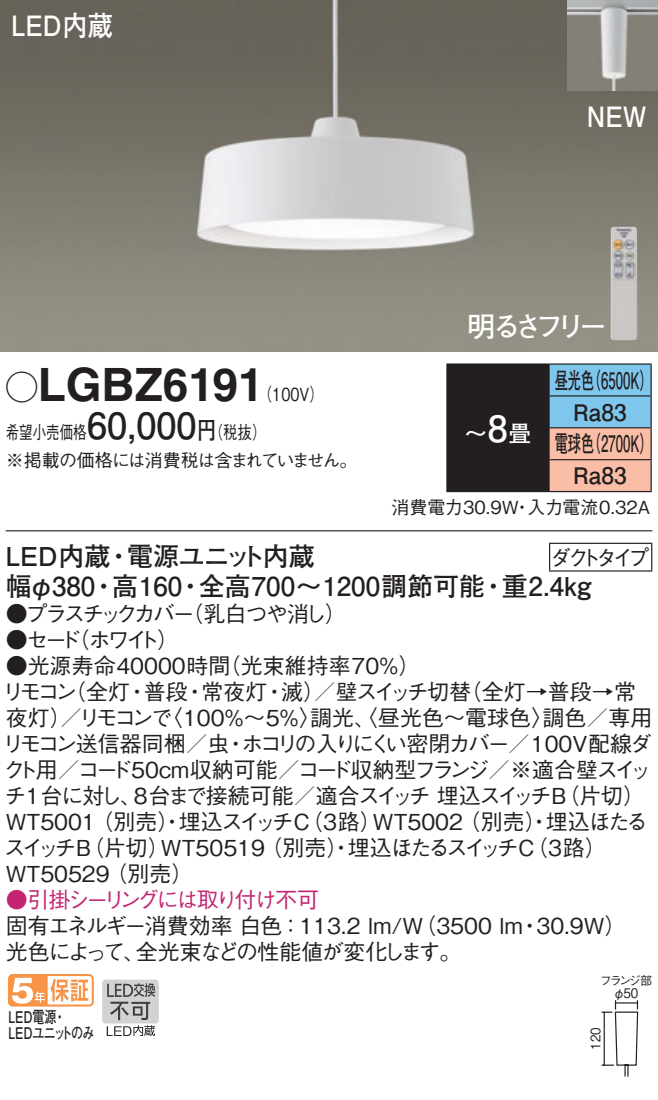
<style>
.page{position:relative;width:658px;height:1100px;background:#fff}
.page>*{position:absolute;margin:0;border:0;box-sizing:border-box;transform-origin:0 0}
.t1{font:700 46px "Helvetica LT Std";color:#231f20}
.t2{font:700 36px "Futo Go B101 Pro";color:#231f20}
.t3{font:700 28px "Futo Go B101 Pro";color:#fff;scale:.9 1}
.t4{font:700 28px "Futo Go B101 Pro";color:#fff}
.t5{font:700 26px "Futo Go B101 Pro";color:#231f20}
.t6{font:700 26px "Futo Go B101 Pro";letter-spacing:-.05em;color:#231f20}
.t7{font:700 22.8px/32px "Futo Go B101 Pro";color:#231f20;scale:.58 1}
.t8{font:700 22.8px "Futo Go B101 Pro";color:#231f20}
.t9{font:700 22.8px "Futo Go B101 Pro";color:#fff}
.t10{font:500 22px/26px "Gothic BBB Pro";letter-spacing:-.015em;color:#231f20}
.t11{font:500 22px "Gothic BBB Pro";letter-spacing:-.075em;color:#231f20}
.t12{font:500 22px "Gothic BBB Pro";letter-spacing:-.1em;color:#231f20}
.t13{font:500 22px "Gothic BBB Pro";letter-spacing:-.08em;color:#231f20}
.t14{font:500 22px "Gothic BBB Pro";letter-spacing:-.13em;color:#231f20}
.t15{font:500 22px/26px "Gothic BBB Pro";letter-spacing:-.17em;color:#231f20}
.t16{font:500 22px "Gothic BBB Pro";letter-spacing:-.125em;color:#c42573}
.t17{font:500 22px "Gothic BBB Pro";letter-spacing:-.175em;color:#231f20}
.t18{font:500 22px "Gothic BBB Pro";letter-spacing:-.015em;color:#231f20;scale:.94 1}
.t19{font:500 18px/28px "Gothic BBB Pro";letter-spacing:-.04em;color:#231f20;scale:.75 1}
.t20{font:500 18px "Gothic BBB Pro";color:#231f20}
.t21{font:500 18px "Gothic BBB Pro";color:#231f20;scale:.8 1}
.t22{font:700 16px "Futo Go B101 Pro";letter-spacing:-.05em;color:#231f20;scale:.75 1}
.t23{font:700 16px "Futo Go B101 Pro";letter-spacing:-.005em;color:#231f20;scale:.75 1}
.t24{font:500 13.2px "Gothic BBB Pro";color:#231f20;scale:.9 1}
.t25{font:500 12px "Gothic BBB Pro";letter-spacing:-.185em;color:#231f20}
.s1{font-family:"Ford Classification 1";font-weight:400;font-size:32px}
.s2{font-family:"Futo Go B101 Pro";font-weight:700;font-size:24px}
.s3{font-size:36px}
</style>
<div class="page">
<svg style="left:601px;top:1000px;width:37px;height:77px"></svg>
<img style="left:0;top:0;width:658px;height:351px">
<img style="left:567px;top:0;width:91px;height:91px">
<svg style="left:8px;top:974px;width:86px;height:32px"></svg>
<div style="left:102px;top:979px;width:57px;height:44px;background:#d1d2d4;border-radius:3px"></div>
<svg style="left:107px;top:983px;width:48px;height:53px"></svg>
<hr style="left:6px;top:530px;width:646px;height:1px;background:#231f20">
<div style="left:447px;top:364px;width:102px;height:127px;background:#231f20"></div>
<svg style="left:549px;top:365px;width:101px;height:126px"></svg>
<hr style="left:549px;top:363px;width:102px;height:2px;background:#231f20">
<hr style="left:650px;top:365px;width:1px;height:30px;background:#231f20">
<hr style="left:446px;top:491px;width:103px;height:1px;background:#231f20">
<hr style="left:549px;top:395px;width:102px;height:2px;background:#231f20">
<hr style="left:650px;top:396px;width:1px;height:31px;background:#231f20">
<hr style="left:549px;top:427px;width:102px;height:1px;background:#231f20">
<hr style="left:650px;top:428px;width:1px;height:31px;background:#231f20">
<hr style="left:549px;top:459px;width:102px;height:1px;background:#231f20">
<hr style="left:650px;top:460px;width:1px;height:31px;background:#231f20">
<hr style="left:549px;top:491px;width:102px;height:1px;background:#231f20">
<hr style="left:446px;top:363px;width:103px;height:2px;background:#231f20">
<hr style="left:446px;top:365px;width:1px;height:31px;background:#231f20">
<hr style="left:446px;top:396px;width:1px;height:32px;background:#231f20">
<hr style="left:446px;top:428px;width:1px;height:32px;background:#231f20">
<hr style="left:446px;top:460px;width:1px;height:31px;background:#231f20">
<svg style="left:549px;top:544px;width:1px;height:26px"></svg>
<hr style="left:549px;top:543px;width:103px;height:1px;background:#231f20">
<svg style="left:651px;top:544px;width:1px;height:26px"></svg>
<hr style="left:549px;top:570px;width:103px;height:2px;background:#231f20">
<img style="left:610px;top:227px;width:27px;height:113px">
<p class="t3" style="left:11px;top:3px;width:114px">LED内蔵</p>
<p class="t3" style="left:586px;top:94px;width:68px">NEW</p>
<h1 class="t1" style="left:6px;top:357px;width:259px"><span class="s1">A</span>LGBZ6191</h1>
<p class="t21" style="left:197px;top:417px;width:88px">（<span class="s2">円</span>税抜(</p>
<p class="t21" style="left:258px;top:380px;width:84px">（100 (V</p>
<h2 class="t2" style="left:87px;top:396px;width:111px">60,000</h2>
<p class="t19" style="left:6px;top:416px;width:471px">希望小売価格<br>※掲載の価格には消費税は含まれていません。</p>
<p class="t5" style="left:6px;top:535px;width:106px">LED内蔵</p>
<p class="t6" style="left:127px;top:535px;width:189px">電源ユニット内蔵</p>
<p class="t5" style="left:106px;top:535px;width:27px">・</p>
<p class="t4" style="left:467px;top:304px;width:141px">明るさフリー</p>
<p class="t9" style="left:464px;top:415px;width:68px">～ 畳<span class="s3">8</span></p>
<p class="t7" style="left:587px;top:361px;width:115px">（6500 (K</p>
<p class="t7" style="left:554px;top:361px;width:70px">昼光色</p>
<p class="t8" style="left:573px;top:394px;width:55px">Ra83</p>
<p class="t7" style="left:587px;top:425px;width:115px">（2700 (K</p>
<p class="t7" style="left:573px;top:425px;width:94px;text-indent:-19px">電球色<br>Ra83</p>
<p class="t20" style="left:391px;top:492px;width:129px">消費電力30.9W</p>
<p class="t20" style="left:527px;top:492px;width:124px">入力電流0.32A</p>
<p class="t20" style="left:513px;top:492px;width:19px">・</p>
<p class="t18" style="left:550px;top:539px;width:106px">ダクトタイプ</p>
<p class="t5" style="left:199px;top:565px;width:287px">全高700～1200調節可能</p>
<p class="t5" style="left:501px;top:565px;width:91px">重2.4kg</p>
<p class="t5" style="left:6px;top:565px;width:91px">幅φ380</p>
<p class="t5" style="left:112px;top:565px;width:72px">高160</p>
<p class="t5" style="left:91px;top:565px;width:27px">・</p>
<p class="t5" style="left:178px;top:565px;width:27px">・</p>
<p class="t5" style="left:480px;top:565px;width:27px">・</p>
<p class="t10" style="left:182px;top:598px;width:166px">（乳白つや消し(</p>
<p class="t15" style="left:68px;top:598px;width:128px;text-indent:-62px">●プラスチックカバー（ホワイト(</p>
<p class="t10" style="left:6px;top:624px;width:77px">●セード</p>
<p class="t10" style="left:219px;top:650px;width:203px">（光束維持率70％(</p>
<p class="t10" style="left:6px;top:650px;width:226px">●光源寿命40000時間</p>
<p class="t10" style="left:64px;top:676px;width:67px">（全灯</p>
<p class="t14" style="left:281px;top:674px;width:192px">滅／）壁スイッチ切替</p>
<p class="t10" style="left:460px;top:676px;width:177px">（全灯→普段→常</p>
<p class="t10" style="left:144px;top:676px;width:45px">普段</p>
<p class="t10" style="left:201px;top:676px;width:67px">常夜灯</p>
<p class="t10" style="left:2px;top:676px;width:76px">リモコン</p>
<p class="t10" style="left:126px;top:676px;width:24px">・</p>
<p class="t10" style="left:184px;top:676px;width:23px">・</p>
<p class="t10" style="left:263px;top:676px;width:23px">・</p>
<p class="t10" style="left:160px;top:702px;width:395px">〈100％～5％調光、〈昼光色～電球色〉</p>
<p class="t10" style="left:300px;top:702px;width:23px">〉</p>
<p class="t10" style="left:6px;top:702px;width:78px">夜灯／）</p>
<p class="t10" style="left:542px;top:702px;width:111px">調色／専用</p>
<p class="t10" style="left:79px;top:702px;width:96px">リモコンで</p>
<p class="t10" style="left:2px;top:728px;width:229px">リモコン送信器同梱／虫</p>
<p class="t11" style="left:3px;top:752px;width:650px">クト用／コード50cm収納可能／コード収納型フランジ／※適合壁スイッ</p>
<p class="t10" style="left:557px;top:780px;width:89px">（片切(</p>
<p class="t12" style="left:241px;top:726px;width:412px">ホコリの入りにくい密閉カバー／100V配線ダ</p>
<p class="t10" style="left:225px;top:728px;width:23px">・</p>
<p class="t10" style="left:4px;top:780px;width:139px">チ1台に対し、</p>
<p class="t13" style="left:134px;top:778px;width:434px">8台まで接続可能／適合スイッチ埋込スイッチB</p>
<p class="t10" style="left:6px;top:806px;width:92px">WT5001</p>
<p class="t10" style="left:91px;top:806px;width:93px">（別売）・</p>
<p class="t14" style="left:179px;top:804px;width:133px">埋込スイッチC</p>
<p class="t10" style="left:301px;top:806px;width:82px">（3路）</p>
<p class="t10" style="left:373px;top:806px;width:92px">WT5002</p>
<p class="t10" style="left:458px;top:806px;width:93px">（別売）・</p>
<p class="t10" style="left:546px;top:806px;width:104px">埋込ほたる</p>
<p class="t10" style="left:4px;top:832px;width:89px">スイッチ B</p>
<p class="t10" style="left:82px;top:832px;width:89px">（片切）</p>
<p class="t10" style="left:161px;top:832px;width:105px">WT50519</p>
<p class="t10" style="left:260px;top:832px;width:93px">（別売）・</p>
<p class="t17" style="left:348px;top:830px;width:188px">埋込ほたるスイッチ C</p>
<p class="t10" style="left:526px;top:832px;width:82px">（3路(</p>
<p class="t10" style="left:105px;top:858px;width:89px">（別売(</p>
<p class="t10" style="left:6px;top:858px;width:105px">WT50529</p>
<p class="t16" style="left:6px;top:882px;width:315px">●引掛シーリングには取り付け不可</p>
<p class="t10" style="left:136px;top:910px;width:388px;text-indent:-130px">固有エネルギー消費効率白色：113.2 lm （W/ 3500 lm全光束などの性能値が変化します。</p>
<p class="t10" style="left:536px;top:910px;width:92px">30.9W(</p>
<p class="t10" style="left:518px;top:910px;width:23px">・</p>
<p class="t10" style="left:6px;top:936px;width:141px">光色によって、</p>
<p class="t25" style="left:600px;top:970px;width:54px">フランジ部</p>
<p class="t23" style="left:8px;top:1004px;width:66px">LED電源</p>
<p class="t23" style="left:54px;top:1004px;width:18px">・</p>
<p class="t22" style="left:8px;top:1020px;width:116px">LEDユニットのみ</p>
<p class="t24" style="left:585px;top:1049px;width:26px;rotate:-90deg">120</p>
<p class="t24" style="left:613px;top:982px;width:29px">φ50</p>
</div>
